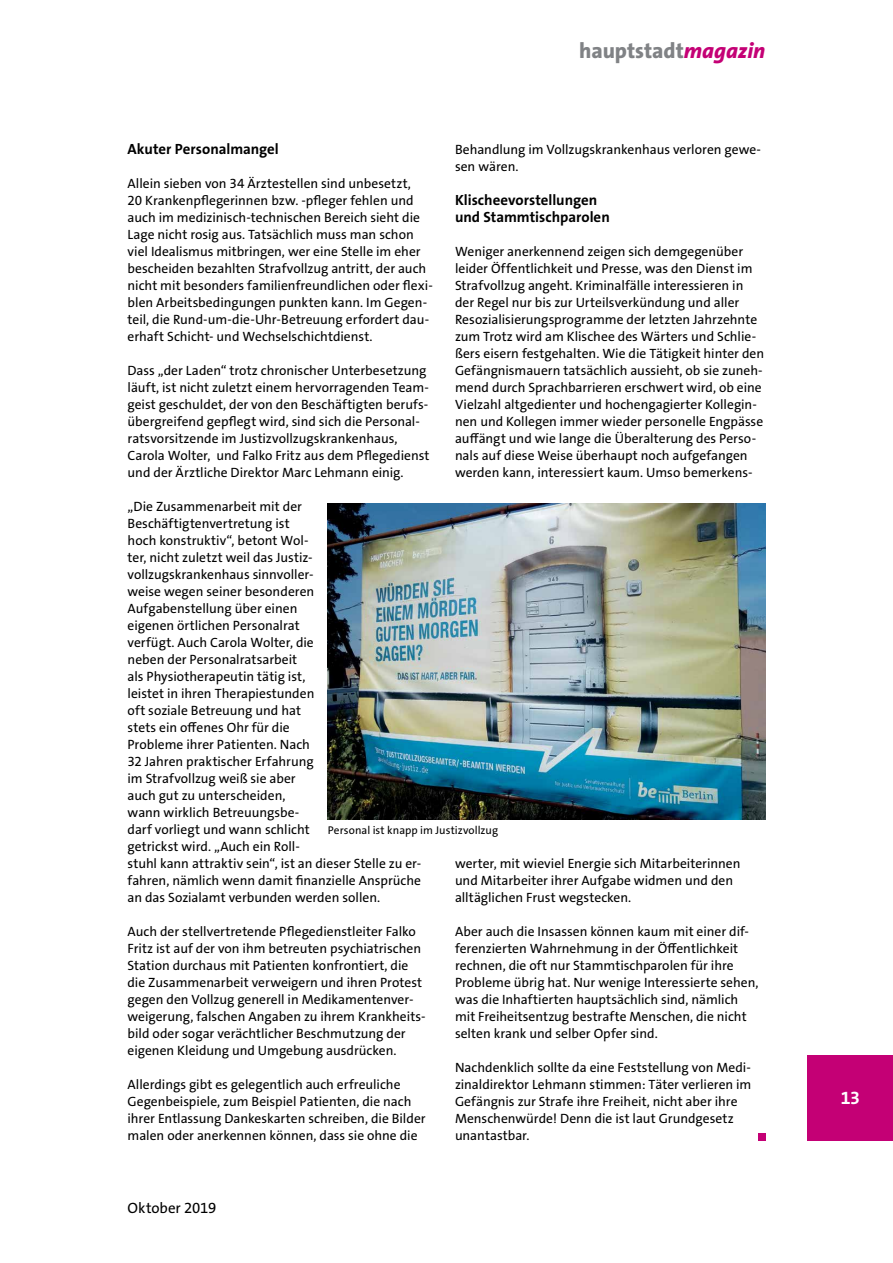
<style>
.page{position:relative;width:893px;height:1263px;background:#fff}
.page>*{position:absolute;margin:0;border:0;box-sizing:border-box;transform-origin:0 0}
.t1{font:800 21.75px "The Sans Os F";letter-spacing:-.005em;color:#808285}
.t2{font:700 18px "The Sans Os F";color:#fff}
.t3{font:15px "The Sans Os F";letter-spacing:-.005em;color:#000}
.t4{font:700 14.85px/17px "The Sans Os F";color:#000}
.t5{font:13.5px/17px "The Sans Os F";color:#000}
.t6{font:11.25px "The Sans Os F";color:#000}
.s1{font-style:italic;color:#c40075}
</style>
<div class="page">
<div style="left:758px;top:1133px;width:7px;height:7px;background:#c40075"></div>
<img style="left:328px;top:503px;width:437px;height:316px">
<div style="left:808px;top:1056px;width:85px;height:85px;background:#c40075"></div>
<h1 class="t1" style="left:579px;top:37px;width:188px">hauptstadt<span class="s1">magazin</span></h1>
<p class="t4" style="left:128px;top:140px;width:153px">Akuter Personalmangel</p>
<p class="t5" style="left:128px;top:175px;width:307px">Allein sieben von 34 Ärztestellen sind unbesetzt,<br>20 Krankenpflegerinnen bzw. -pfleger fehlen und auch im medizinisch-technischen Bereich sieht die Lage nicht rosig aus. Tatsächlich muss man schon viel Idealismus mitbringen, wer eine Stelle im eher bescheiden bezahlten Strafvollzug antritt, der auch nicht mit besonders familienfreundlichen oder flexi&shy;blen Arbeitsbedingungen punkten kann. Im Gegen&shy;teil, die Rund-um-die-Uhr-Betreuung erfordert dau&shy;erhaft Schicht- und Wechselschichtdienst.</p>
<p class="t5" style="left:128px;top:362px;width:304px">Dass „der Laden“ trotz chronischer Unterbesetzung läuft, ist nicht zuletzt einem hervorragenden Team&shy;geist geschuldet, der von den Beschäftigten berufs&shy;übergreifend gepflegt wird, sind sich die Personal&shy;ratsvorsitzende im Justizvollzugskrankenhaus, Carola Wolter, und Falko Fritz aus dem Pflegedienst und der Ärztliche Direktor Marc Lehmann einig.</p>
<p class="t5" style="left:128px;top:498px;width:295px">„Die Zusammenarbeit mit der Beschäftigtenvertretung ist<br>hoch konstruktiv“, betont Wol-<br>ter, nicht zuletzt weil das Justiz&shy;vollzugskrankenhaus sinnvoller-<br>weise wegen seiner besonderen Aufgabenstellung über einen<br>eigenen örtlichen Personalrat<br>verfügt. Auch Carola Wolter, die<br>neben der Personalratsarbeit<br>als Physiotherapeutin tätig ist,<br>leistet in ihren Therapiestunden<br>oft soziale Betreuung und hat<br>stets ein offenes Ohr für die<br>Probleme ihrer Patienten. Nach<br>32 Jahren praktischer Erfahrung<br>im Strafvollzug weiß sie aber<br>auch gut zu unterscheiden,<br>wann wirklich Betreuungsbe-<br>darf vorliegt und wann schlicht<br>getrickst wird. „Auch ein Roll-<br>stuhl kann attraktiv sein“, ist an dieser Stelle zu er&shy;fahren, nämlich wenn damit finanzielle Ansprüche an das Sozialamt verbunden werden sollen.</p>
<p class="t5" style="left:128px;top:923px;width:299px">Auch der stellvertretende Pflegedienstleiter Falko Fritz ist auf der von ihm betreuten psychiatrischen Station durchaus mit Patienten konfrontiert, die die Zusammenarbeit verweigern und ihren Protest gegen den Vollzug generell in Medikamentenver&shy;weigerung, falschen Angaben zu ihrem Krankheits&shy;bild oder sogar verächtlicher Beschmutzung der eigenen Kleidung und Umgebung ausdrücken.</p>
<p class="t5" style="left:128px;top:1076px;width:300px">Allerdings gibt es gelegentlich auch erfreuliche Gegenbeispiele, zum Beispiel Patienten, die nach ihrer Entlassung Dankeskarten schreiben, die Bilder malen oder anerkennen können, dass sie ohne die</p>
<p class="t5" style="left:455px;top:141px;width:307px">Behandlung im Vollzugskrankenhaus verloren gewe&shy;sen wären.</p>
<p class="t4" style="left:455px;top:191px;width:156px">Klischeevorstellungen und Stammtischparolen</p>
<p class="t5" style="left:455px;top:243px;width:311px">Weniger anerkennend zeigen sich demgegenüber leider Öffentlichkeit und Presse, was den Dienst im Strafvollzug angeht. Kriminalfälle interessieren in der Regel nur bis zur Urteilsverkündung und aller Resozialisierungsprogramme der letzten Jahrzehnte zum Trotz wird am Klischee des Wärters und Schlie&shy;ßers eisern festgehalten. Wie die Tätigkeit hinter den Gefängnismauern tatsächlich aussieht, ob sie zuneh&shy;mend durch Sprachbarrieren erschwert wird, ob eine Vielzahl altgedienter und hochengagierter Kollegin&shy;nen und Kollegen immer wieder personelle Engpässe auffängt und wie lange die Überalterung des Perso&shy;nals auf diese Weise überhaupt noch aufgefangen werden kann, interessiert kaum. Umso bemerkens-</p>
<p class="t6" style="left:328px;top:823px;width:172px">Personal ist knapp im Justizvollzug</p>
<p class="t5" style="left:455px;top:855px;width:287px">werter, mit wieviel Energie sich Mitarbeiterinnen und Mitarbeiter ihrer Aufgabe widmen und den alltäglichen Frust wegstecken.</p>
<p class="t5" style="left:455px;top:923px;width:305px">Aber auch die Insassen können kaum mit einer dif&shy;ferenzierten Wahrnehmung in der Öffentlichkeit rechnen, die oft nur Stammtischparolen für ihre Probleme übrig hat. Nur wenige Interessierte sehen, was die Inhaftierten hauptsächlich sind, nämlich mit Freiheitsentzug bestrafte Menschen, die nicht selten krank und selber Opfer sind.</p>
<p class="t5" style="left:455px;top:1059px;width:298px">Nachdenklich sollte da eine Feststellung von Medi&shy;zinaldirektor Lehmann stimmen: Täter verlieren im Gefängnis zur Strafe ihre Freiheit, nicht aber ihre Menschenwürde! Denn die ist laut Grundgesetz unantastbar.</p>
<p class="t3" style="left:128px;top:1198px;width:90px">Oktober 2019</p>
<h2 class="t2" style="left:841px;top:1087px;width:21px">13</h2>
</div>
